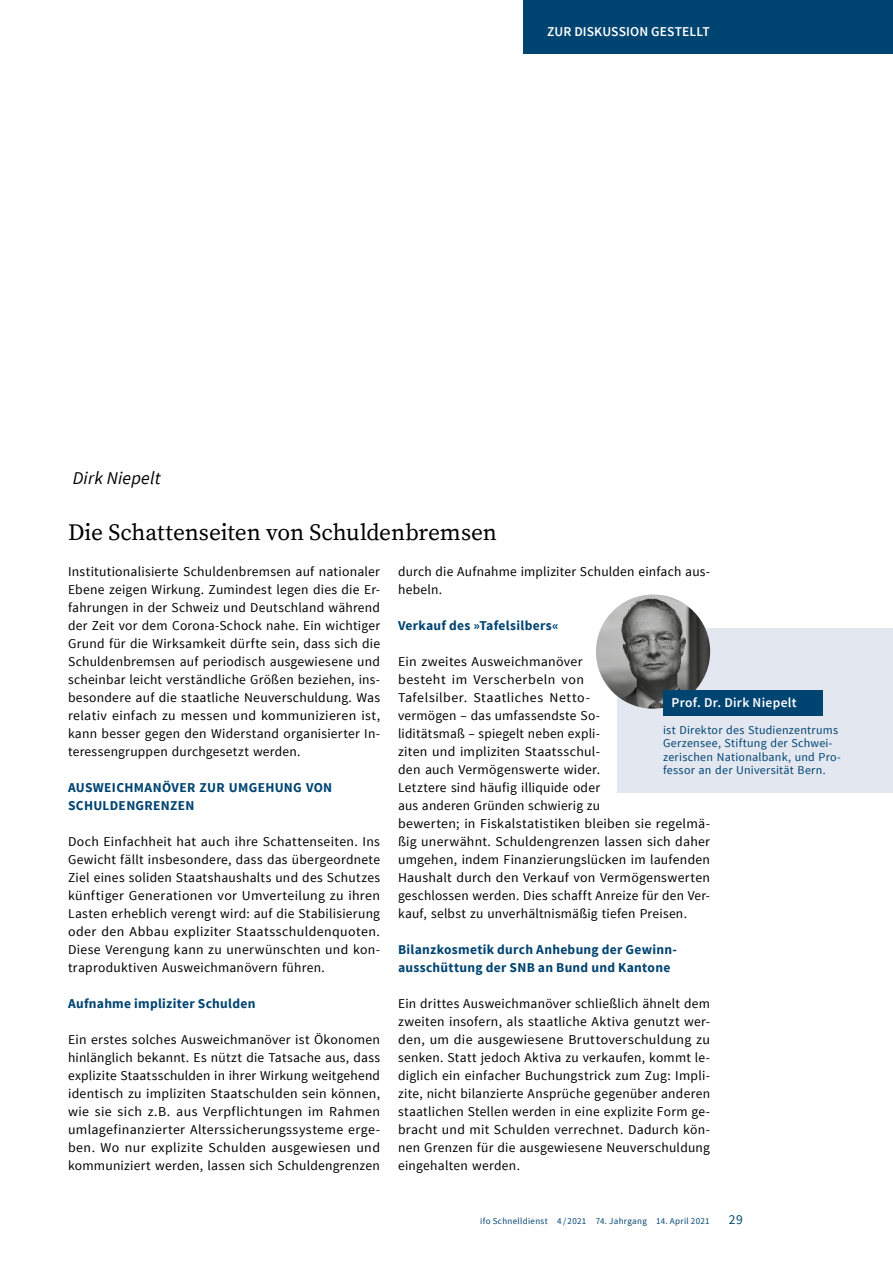
<style>
.page{position:relative;width:893px;height:1263px;background:#fff}
.page>*{position:absolute;margin:0;border:0;box-sizing:border-box;transform-origin:0 0}
.t1{font:23.25px "Source Serif Pro";letter-spacing:-.005em;color:#000}
.t2{font:italic 18px "Source Sans Pro";letter-spacing:.01em;color:#000}
.t3{font:13.5px/18px "Source Sans Pro";letter-spacing:.02em;color:#000;text-align:justify}
.t4{font:700 13.5px/18px "Source Sans Pro";letter-spacing:.02em;color:#004471}
.t5{font:600 13.5px "Source Sans Pro";letter-spacing:.015em;color:#fff}
.t6{font:13.5px "Source Sans Pro";color:#004471}
.t7{font:12px/13.5px "Source Sans Pro";letter-spacing:.02em;color:#004471}
.t8{font:9px "Source Sans Pro";letter-spacing:.035em;color:#004471}
</style>
<div class="page">
<div style="left:523px;top:0;width:370px;height:54px;background:#004471"></div>
<div style="left:617px;top:628px;width:276px;height:164px;background:#e3e7f0"></div>
<img style="left:596px;top:594px;width:114px;height:115px;border-radius:57px">
<div style="left:663px;top:690px;width:159px;height:26px;background:#004471"></div>
<p class="t5" style="left:547px;top:23px;width:164px">ZUR DISKUSSION GESTELLT</p>
<h2 class="t2" style="left:73px;top:467px;width:89px">Dirk Niepelt</h2>
<h1 class="t1" style="left:68px;top:518px;width:430px">Die Schattenseiten von Schuldenbremsen</h1>
<p class="t3" style="left:68px;top:563px;width:314px">Institutionalisierte Schuldenbremsen auf nationaler Ebene zeigen Wirkung. Zumindest legen dies die Er&shy;fahrungen in der Schweiz und Deutschland während der Zeit vor dem Corona-Schock nahe. Ein wichtiger Grund für die Wirksamkeit dürfte sein, dass sich die Schuldenbremsen auf periodisch ausgewiesene und scheinbar leicht verständliche Größen beziehen, ins&shy;besondere auf die staatliche Neuverschuldung. Was relativ einfach zu messen und kommunizieren ist, kann besser gegen den Widerstand organisierter In&shy;teressengruppen durchgesetzt werden.</p>
<p class="t4" style="left:68px;top:779px;width:266px">AUSWEICHMANÖVER ZUR UMGEHUNG VON<br>SCHULDENGRENZEN</p>
<p class="t3" style="left:68px;top:833px;width:314px">Doch Einfachheit hat auch ihre Schattenseiten. Ins Gewicht fällt insbesondere, dass das übergeordnete Ziel eines soliden Staatshaushalts und des Schutzes künftiger Generationen vor Umverteilung zu ihren Lasten erheblich verengt wird: auf die Stabilisierung oder den Abbau expliziter Staatsschuldenquoten.<br>Diese Verengung kann zu unerwünschten und kon&shy;traproduktiven Ausweichmanövern führen.</p>
<p class="t4" style="left:68px;top:995px;width:189px">Aufnahme impliziter Schulden</p>
<p class="t3" style="left:68px;top:1031px;width:314px">Ein erstes solches Ausweichmanöver ist Ökonomen hinlänglich bekannt. Es nützt die Tatsache aus, dass explizite Staatsschulden in ihrer Wirkung weitgehend identisch zu impliziten Staatschulden sein können, wie sie sich z.B. aus Verpflichtungen im Rahmen umlagefinanzierter Alterssicherungssysteme erge&shy;ben. Wo nur explizite Schulden ausgewiesen und kommuniziert werden, lassen sich Schuldengrenzen</p>
<p class="t3" style="left:398px;top:563px;width:313px">durch die Aufnahme impliziter Schulden einfach aus&shy;hebeln.</p>
<p class="t4" style="left:398px;top:617px;width:162px">Verkauf des »Tafelsilbers«</p>
<p class="t3" style="left:398px;top:653px;width:313px;text-align:left">Ein zweites Ausweichmanöver<br>besteht im Verscherbeln von<br>Tafelsilber. Staatliches Netto-<br>vermögen – das umfassendste So-<br>liditätsmaß – spiegelt neben expli-<br>ziten und impliziten Staatsschul-<br>den auch Vermögenswerte wider.<br>Letztere sind häufig illiquide oder<br>aus anderen Gründen schwierig zu<br>bewerten; in Fiskalstatistiken bleiben sie regelmä&shy;ßig unerwähnt. Schuldengrenzen lassen sich daher umgehen, indem Finanzierungslücken im laufenden Haushalt durch den Verkauf von Vermögenswerten geschlossen werden. Dies schafft Anreize für den Ver&shy;kauf, selbst zu unverhältnismäßig tiefen Preisen.</p>
<p class="t4" style="left:398px;top:941px;width:280px">Bilanzkosmetik durch Anhebung der Gewinn&shy;ausschüttung der SNB an Bund und Kantone</p>
<p class="t3" style="left:398px;top:995px;width:314px">Ein drittes Ausweichmanöver schließlich ähnelt dem zweiten insofern, als staatliche Aktiva genutzt wer&shy;den, um die ausgewiesene Bruttoverschuldung zu senken. Statt jedoch Aktiva zu verkaufen, kommt le&shy;diglich ein einfacher Buchungstrick zum Zug: Impli&shy;zite, nicht bilanzierte Ansprüche gegenüber anderen staatlichen Stellen werden in eine explizite Form ge&shy;bracht und mit Schulden verrechnet. Dadurch kön&shy;nen Grenzen für die ausgewiesene Neuverschuldung eingehalten werden.</p>
<p class="t5" style="left:672px;top:694px;width:127px">Prof. Dr. Dirk Niepelt</p>
<p class="t7" style="left:663px;top:723px;width:179px">ist Direktor des Studienzentrums Gerzensee, Stiftung der Schwei&shy;zerischen Nationalbank, und Pro&shy;fessor an der Universität Bern.</p>
<p class="t8" style="left:480px;top:1215px;width:231px">ifo Schnelldienst 4 / 2021 74. Jahrgang 14. April 2021</p>
<p class="t6" style="left:729px;top:1211px;width:15px">29</p>
</div>
